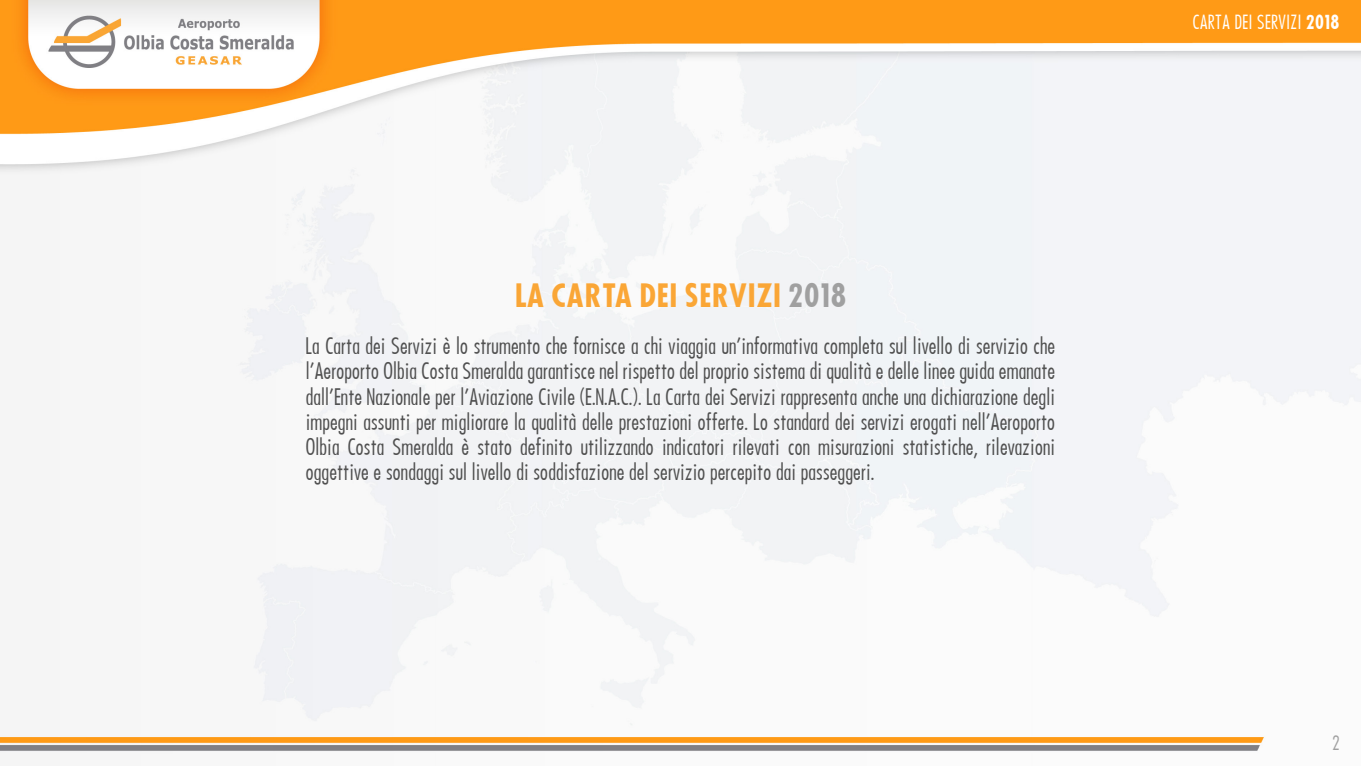
<style>
.page{position:relative;width:1361px;height:766px;background:#fff}
.page>*{position:absolute;margin:0;border:0;box-sizing:border-box;transform-origin:0 0}
.t1{font:700 31.5px "Futura Cond";color:#faa636}
.t2{font:500 21px/25.2px "Futura Cond";letter-spacing:-.02em;color:#505050;text-align:justify}
.t3{font:500 18px "Futura Cond";color:#fff}
.t4{font:500 18px "Futura Cond";color:#a0a0a0}
.s1{color:#a0a0a0}
.s2{font-weight:700;font-size:18.9px}
</style>
<div class="page">
<img style="left:0;top:0;width:1361px;height:753px">
<h1 class="t1" style="left:514px;top:275px;width:334px">LA CARTA DEI SERVIZI <span class="s1">2018</span></h1>
<p class="t2" style="left:305px;top:333px;width:751px">La Carta dei Servizi è lo strumento che fornisce a chi viaggia un’informativa completa sul livello di servizio che l’Aeroporto Olbia Costa Smeralda garantisce nel rispetto del proprio sistema di qualità e delle linee guida emanate dall’Ente Nazionale per l’Aviazione Civile (E.N.A.C.). La Carta dei Servizi rappresenta anche una dichiarazione degli impegni assunti per migliorare la qualità delle prestazioni offerte. Lo standard dei servizi erogati nell’Aeroporto Olbia Costa Smeralda è stato definito utilizzando indicatori rilevati con misurazioni statistiche, rilevazioni oggettive e sondaggi sul livello di soddisfazione del servizio percepito dai passeggeri.</p>
<p class="t3" style="left:1192px;top:11px;width:149px">CARTA DEI SERVIZI <span class="s2">2018</span></p>
<p class="t4" style="left:1332px;top:731px;width:9px">2</p>
</div>
